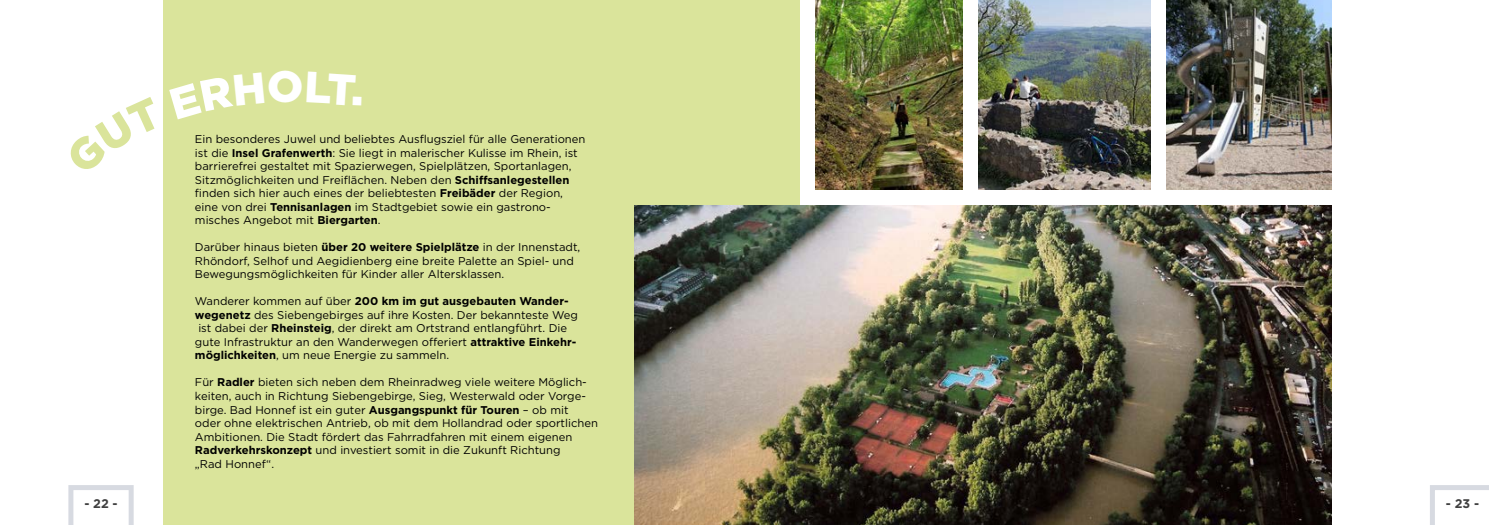
<style>
.page{position:relative;width:1489px;height:525px;background:#fff}
.page>*{position:absolute;margin:0;border:0;box-sizing:border-box;transform-origin:0 0}
.t1{font:900 43.75px "Gotham";color:#fff}
.t2{font:700 12.5px "Gotham";color:#404040}
.t3{font:11.25px/13.5px "Gotham";color:#000}
.s1{font-weight:700}
</style>
<div class="page">
<div style="left:163px;top:0;width:636px;height:524px;background:#dae49b"></div>
<img style="left:815px;top:0;width:147px;height:190px">
<img style="left:1166px;top:0;width:165px;height:190px">
<img style="left:978px;top:0;width:172px;height:190px">
<img style="left:634px;top:205px;width:697px;height:319px">
<svg style="left:68px;top:485px;width:66px;height:39px"></svg>
<svg style="left:1430px;top:485px;width:58px;height:39px"></svg>
<h1 class="t1" style="left:267px;top:57px;width:38px">O</h1>
<p class="t3" style="left:195px;top:132px;width:392px">Ein besonderes Juwel und beliebtes Ausflugsziel für alle Generationen ist die <span class="s1">Insel Grafenwerth</span>: Sie liegt in malerischer Kulisse im Rhein, ist barrierefrei gestaltet mit Spazierwegen, Spielplätzen, Sportanlagen, Sitzmöglichkeiten und Freiflächen. Neben den <span class="s1">Schiffsanlegestellen </span>finden sich hier auch eines der beliebtesten <span class="s1">Freibäder</span> der Region, eine von drei <span class="s1">Tennisanlagen</span> im Stadtgebiet sowie ein gastrono&shy;misches Angebot mit <span class="s1">Biergarten</span>.</p>
<p class="t3" style="left:195px;top:240px;width:387px">Darüber hinaus bieten <span class="s1">über 20 weitere Spielplätze</span> in der Innenstadt,<br>Rhöndorf, Selhof und Aegidienberg eine breite Palette an Spiel- und<br>Bewegungsmöglichkeiten für Kinder aller Altersklassen.</p>
<p class="t3" style="left:195px;top:294px;width:384px">Wanderer kommen auf über <span class="s1">200 km im gut ausgebauten Wander&shy;wegenetz</span> des Siebengebirges auf ihre Kosten. Der bekannteste Weg ist dabei der <span class="s1">Rheinsteig</span>, der direkt am Ortstrand entlangführt. Die gute Infrastruktur an den Wanderwegen offeriert <span class="s1">attraktive Einkehr&shy;möglichkeiten</span>, um neue Energie zu sammeln.</p>
<p class="t3" style="left:195px;top:375px;width:404px">Für <span class="s1">Radler</span> bieten sich neben dem Rheinradweg viele weitere Möglich&shy;keiten, auch in Richtung Siebengebirge, Sieg, Westerwald oder Vorge&shy;birge. Bad Honnef ist ein guter <span class="s1">Ausgangspunkt für Touren</span> – ob mit<br>oder ohne elektrischen Antrieb, ob mit dem Hollandrad oder sportlichen Ambitionen. Die Stadt fördert das Fahrradfahren mit einem eigenen <span class="s1">Radverkehrskonzept</span> und investiert somit in die Zukunft Richtung<br>„Rad Honnef“.</p>
<p class="t2" style="left:84px;top:494px;width:35px">- 22 -</p>
<p class="t2" style="left:1445px;top:494px;width:35px">- 23 -</p>
</div>
